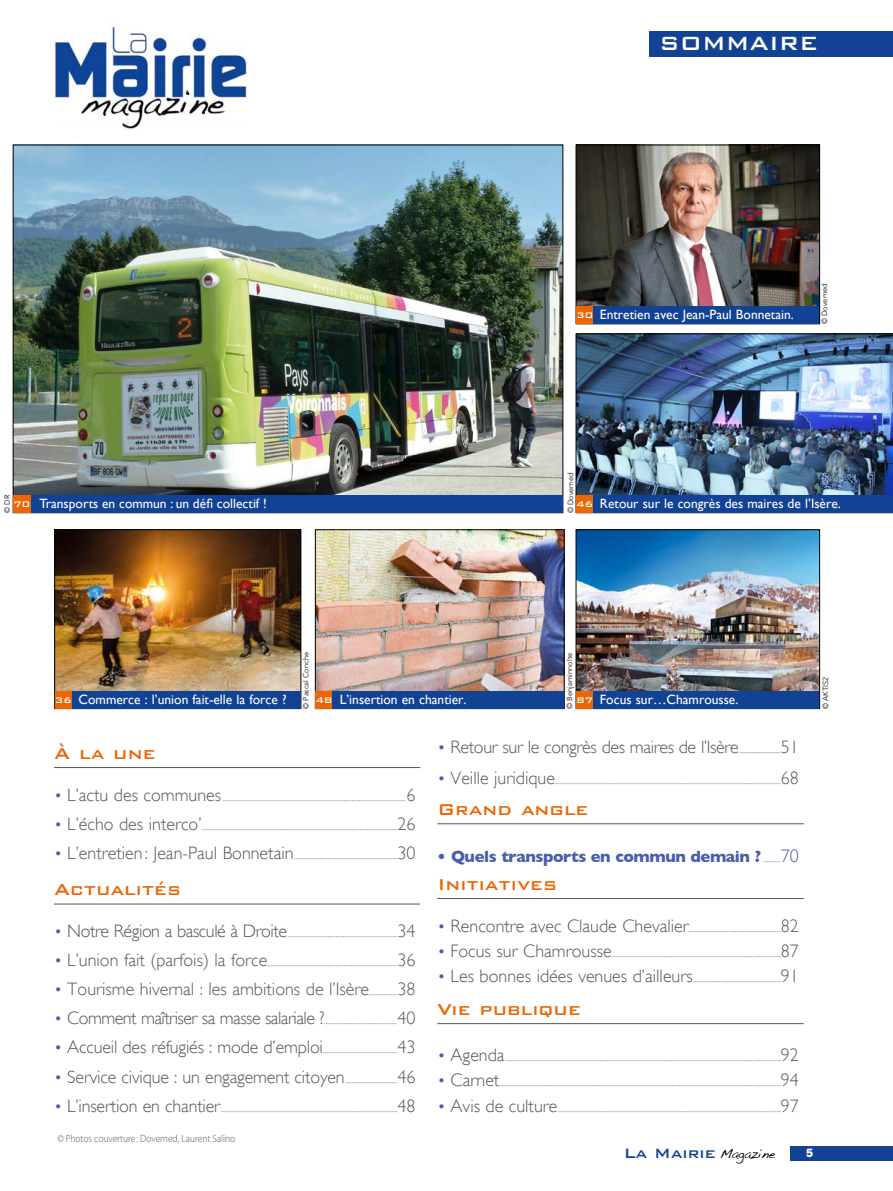
<style>
.page{position:relative;width:893px;height:1191px;background:#fff}
.page>*{position:absolute;margin:0;border:0;box-sizing:border-box;transform-origin:0 0}
.t1{font:500 25.5px "Bank Gothic BT";color:#fff}
.t2{font:500 21px "Bank Gothic BT";color:#ec6606}
.t3{font:300 18px "Gill Sans";letter-spacing:-.01em;color:#575756}
.t4{font:500 18px "Bank Gothic BT";color:#124294}
.t5{font:700 16.5px "Gill Sans";letter-spacing:-.025em;color:#485fa9}
.t6{font:13.5px "Gill Sans";color:#fff}
.t7{font:700 12px "AG Book Rounded";color:#fff}
.t8{font:500 10.8px "Bank Gothic BT";color:#fff}
.t9{font:300 10.5px "Myriad Pro";color:#575756;scale:.9 1}
.t10{font:300 9px "Gill Sans";color:#575756}
.t11{font:300 7.5px "Avenir LT Std";color:#000}
.s1{font-family:"Bank Gothic BT";font-weight:500;font-size:10.8px}
.s2{font-size:16.5px;color:#485fa9}
.s3{font-size:18px}
.s4{font-size:9px}
.s5{font-weight:300;font-size:9px}
.s6{font-weight:300;font-size:18px}
.s7{font-family:"Handwriting Dakota";font-weight:400;font-size:13.5px;color:#000}
</style>
<div class="page">
<hr style="left:54px;top:767px;width:366px;height:1px;background:#575756">
<hr style="left:54px;top:903px;width:366px;height:1px;background:#575756">
<hr style="left:437px;top:823px;width:367px;height:1px;background:#575756">
<hr style="left:437px;top:898px;width:367px;height:1px;background:#575756">
<hr style="left:437px;top:1023px;width:367px;height:1px;background:#575756">
<img style="left:15px;top:147px;width:546px;height:348px">
<img style="left:578px;top:147px;width:240px;height:159px">
<div style="left:576px;top:145px;width:244px;height:179px;border:1px solid #000"></div>
<img style="left:576px;top:333px;width:317px;height:180px">
<img style="left:578px;top:531px;width:240px;height:160px">
<div style="left:576px;top:529px;width:244px;height:180px;border:1px solid #000"></div>
<img style="left:56px;top:531px;width:243px;height:160px">
<div style="left:54px;top:529px;width:247px;height:180px;border:1px solid #000"></div>
<img style="left:317px;top:531px;width:246px;height:160px">
<div style="left:315px;top:529px;width:250px;height:180px;border:1px solid #000"></div>
<div style="left:31px;top:495px;width:532px;height:17px;background:#124294"></div>
<div style="left:13px;top:495px;width:18px;height:17px;background:#ec6606"></div>
<div style="left:55px;top:691px;width:17px;height:17px;background:#ec6606"></div>
<div style="left:316px;top:691px;width:17px;height:17px;background:#ec6606"></div>
<div style="left:576px;top:691px;width:18px;height:17px;background:#ec6606"></div>
<div style="left:576px;top:495px;width:18px;height:17px;background:#ec6606"></div>
<div style="left:576px;top:306px;width:18px;height:17px;background:#ec6606"></div>
<div style="left:593px;top:306px;width:226px;height:17px;background:#124294"></div>
<div style="left:593px;top:495px;width:300px;height:17px;background:#124294"></div>
<div style="left:72px;top:691px;width:229px;height:17px;background:#124294"></div>
<div style="left:333px;top:691px;width:231px;height:17px;background:#124294"></div>
<div style="left:593px;top:691px;width:226px;height:17px;background:#124294"></div>
<div style="left:791px;top:1145px;width:102px;height:15px;background:#124294"></div>
<div style="left:649px;top:31px;width:244px;height:25px;background:#124294"></div>
<img style="left:54px;top:25px;width:194px;height:103px">
<h1 class="t1" style="left:659px;top:30px;width:161px">SOMMAIRE</h1>
<p class="t11" style="left:3px;top:513px;width:20px;rotate:-90deg">© DR</p>
<h3 class="t6" style="left:14px;top:496px;width:255px"><span class="s1">70</span> Transports en commun : un défi collectif !</h3>
<h3 class="t6" style="left:576px;top:307px;width:219px"><span class="s1">30</span> Entretien avec Jean-Paul Bonnetain.</h3>
<p class="t11" style="left:820px;top:324px;width:42px;rotate:-90deg">© Dovemed</p>
<p class="t11" style="left:566px;top:513px;width:42px;rotate:-90deg">© Dovemed</p>
<p class="t8" style="left:576px;top:498px;width:18px">46</p>
<h3 class="t6" style="left:600px;top:496px;width:242px">Retour sur le congrès des maires de l’Isère.</h3>
<p class="t11" style="left:301px;top:709px;width:58px;rotate:-90deg">© Pascal Conche</p>
<p class="t11" style="left:565px;top:709px;width:58px;rotate:-90deg">© Benjaminnolte</p>
<h3 class="t6" style="left:79px;top:692px;width:209px">Commerce : l’union fait-elle la force ?</h3>
<h3 class="t6" style="left:340px;top:692px;width:128px">L’insertion en chantier.</h3>
<h3 class="t6" style="left:600px;top:692px;width:140px">Focus sur…Chamrousse.</h3>
<p class="t8" style="left:55px;top:694px;width:18px">36</p>
<p class="t8" style="left:316px;top:694px;width:18px">48</p>
<p class="t8" style="left:576px;top:694px;width:18px">87</p>
<p class="t11" style="left:821px;top:709px;width:34px;rotate:-90deg">© AKTIS2</p>
<h2 class="t2" style="left:54px;top:742px;width:103px">À la une</h2>
<p class="t10" style="left:54px;top:792px;width:363px"><span class="s2">•</span> <span class="s3">L’actu des communes</span> ...................................................................................................................<span class="s3">6</span></p>
<p class="t10" style="left:54px;top:821px;width:363px"><span class="s2">•</span> <span class="s3">L’écho des interco’</span> ...........................................................................................................................<span class="s3">26</span></p>
<p class="t10" style="left:54px;top:850px;width:363px"><span class="s2">•</span> <span class="s3">L’entretien : Jean-Paul Bonnetain</span> .................................................................<span class="s3">30</span></p>
<h2 class="t2" style="left:54px;top:878px;width:128px">Actualités</h2>
<p class="t10" style="left:54px;top:928px;width:363px"><span class="s2">•</span> <span class="s3">Notre Région a basculé à Droite</span> .....................................................................<span class="s3">34</span></p>
<p class="t10" style="left:54px;top:957px;width:363px"><span class="s2">•</span> <span class="s3">L’union fait (parfois) la force</span>..................................................................................<span class="s3">36</span></p>
<h3 class="t3" style="left:54px;top:978px;width:363px"><span class="s2">•</span> Tourisme hivernal : les ambitions de l’Isère<span class="s4">..................</span>38</h3>
<p class="t10" style="left:54px;top:1016px;width:363px"><span class="s2">•</span> <span class="s3">Comment maîtriser sa masse salariale ?</span>................................................<span class="s3">40</span></p>
<p class="t10" style="left:54px;top:1045px;width:363px"><span class="s2">•</span> <span class="s3">Accueil des réfugiés : mode d’emploi</span> ...............................................<span class="s3">43</span></p>
<h3 class="t3" style="left:54px;top:1066px;width:363px"><span class="s2">•</span> Service civique : un engagement citoyen <span class="s4">.................................</span>46</h3>
<p class="t10" style="left:54px;top:1103px;width:363px"><span class="s2">•</span> <span class="s3">L’insertion en chantier</span> ...............................................................................................................<span class="s3">48</span></p>
<p class="t9" style="left:57px;top:1132px;width:199px">© Photos couverture : Dovemed, Laurent Salino</p>
<h3 class="t3" style="left:437px;top:736px;width:363px"><span class="s2">•</span> Retour sur le congrès des maires de l’Isère<span class="s4">.............................</span>51</h3>
<p class="t10" style="left:437px;top:776px;width:363px"><span class="s2">•</span> <span class="s3">Veille juridique</span> ..............................................................................................................................................<span class="s3">68</span></p>
<h2 class="t2" style="left:437px;top:798px;width:153px">Grand angle</h2>
<h3 class="t5" style="left:437px;top:846px;width:363px">• Quels transports en commun demain ? <span class="s5">...........</span><span class="s6">70</span></h3>
<h2 class="t2" style="left:437px;top:873px;width:121px">Initiatives</h2>
<p class="t10" style="left:437px;top:923px;width:363px"><span class="s2">•</span> <span class="s3">Rencontre avec Claude Chevalier</span>..........................................................<span class="s3">82</span></p>
<p class="t10" style="left:437px;top:948px;width:363px"><span class="s2">•</span> <span class="s3">Focus sur Chamrousse</span> ..........................................................................................................<span class="s3">87</span></p>
<p class="t10" style="left:437px;top:974px;width:363px"><span class="s2">•</span> <span class="s3">Les bonnes idées venues d’ailleurs</span> .......................................................<span class="s3">91</span></p>
<h2 class="t2" style="left:437px;top:998px;width:145px">Vie publique</h2>
<p class="t10" style="left:437px;top:1053px;width:363px"><span class="s2">•</span> <span class="s3">Agenda</span> .............................................................................................................................................................................<span class="s3">92</span></p>
<p class="t10" style="left:437px;top:1078px;width:363px"><span class="s2">•</span> <span class="s3">Carnet</span> .................................................................................................................................................................................<span class="s3">94</span></p>
<p class="t10" style="left:437px;top:1103px;width:363px"><span class="s2">•</span> <span class="s3">Avis de culture</span> ............................................................................................................................................<span class="s3">97</span></p>
<h3 class="t4" style="left:624px;top:1144px;width:153px">La Mairie <span class="s7">Magazine</span></h3>
<h3 class="t7" style="left:806px;top:1146px;width:9px">5</h3>
</div>
